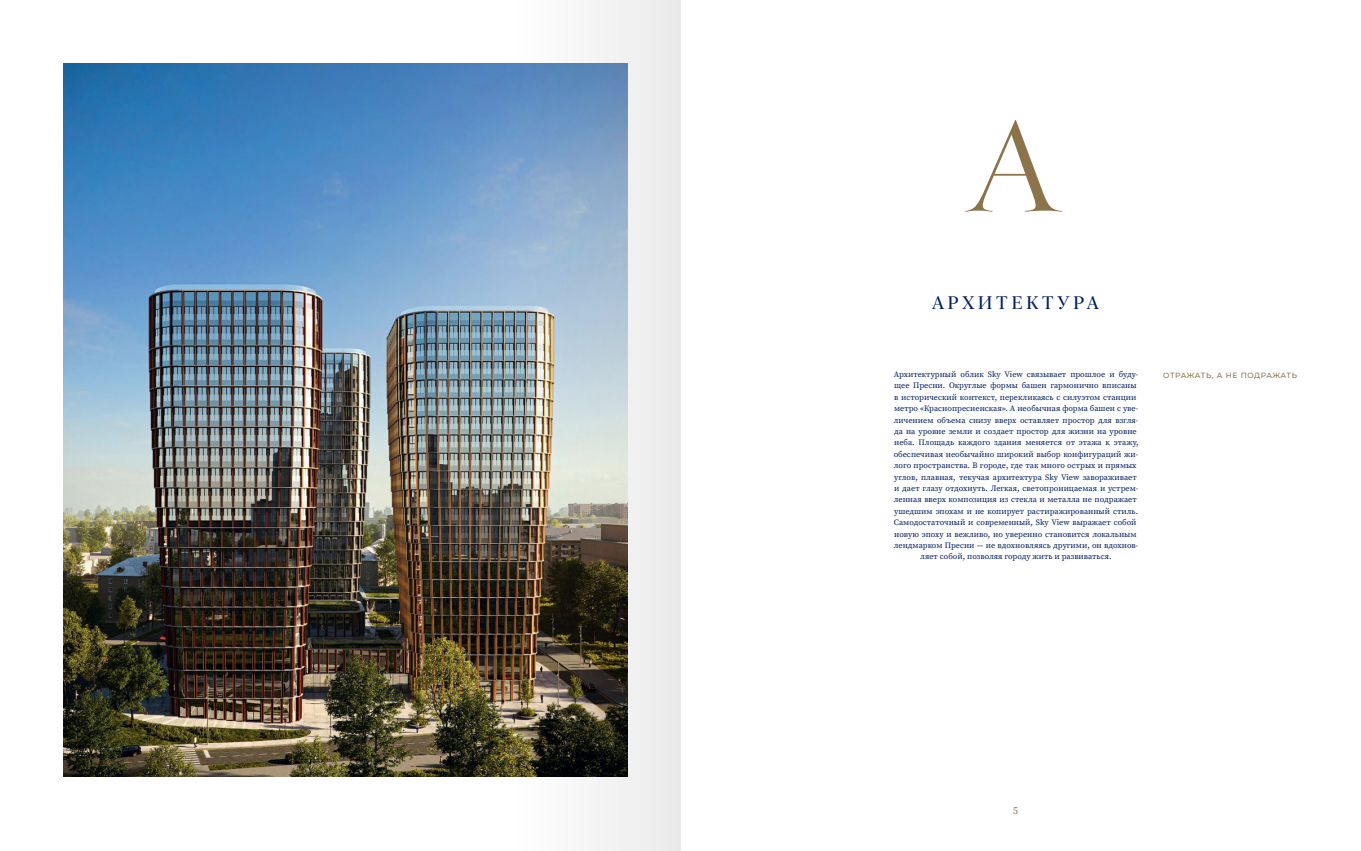
<style>
.page{position:relative;width:1361px;height:851px;background:#fff}
.page>*{position:absolute;margin:0;border:0;box-sizing:border-box;transform-origin:0 0}
.t1{font:140.25px "Requiem Fine HTF Roman";color:#8d734a}
.t2{font:18px "New York Large";letter-spacing:.215em;color:#001e61}
.t3{font:10.5px "Source Serif Pro";color:#8d734a}
.t4{font:8.25px/11.4px "Source Serif Pro";color:#001e61;text-align:center}
.t5{font:500 7.5px "Montserrat";letter-spacing:.055em;color:#8d734a}
</style>
<div class="page">
<img style="left:64px;top:64px;width:450px;height:712px">
<img style="left:514px;top:0;width:166px;height:850px">
<h1 class="t1" style="left:966px;top:84px;width:98px">A</h1>
<h2 class="t2" style="left:932px;top:290px;width:168px">АРХИТЕКТУРА</h2>
<p class="t4" style="left:894px;top:368px;width:246px">Архитектурный облик Sky View связывает прошлое и буду&shy;щее Пресни. Округлые формы башен гармонично вписаны в исторический контекст, перекликаясь с силуэтом станции метро «Краснопресненская». А необычная форма башен с уве&shy;личением объема снизу вверх оставляет простор для взгля&shy;да на уровне земли и создает простор для жизни на уровне неба. Площадь каждого здания меняется от этажа к этажу, обеспечивая необычайно широкий выбор конфигураций жи&shy;лого пространства. В городе, где так много острых и прямых углов, плавная, текучая архитектура Sky View завораживает и дает глазу отдохнуть. Легкая, светопроницаемая и устрем&shy;ленная вверх композиция из стекла и металла не подражает ушедшим эпохам и не копирует растиражированный стиль.<br>Самодостаточный и современный, Sky View выражает собой новую эпоху и вежливо, но уверенно становится локальным лендмарком Пресни — не вдохновляясь другими, он вдохнов&shy;ляет собой, позволяя городу жить и развиваться.</p>
<p class="t5" style="left:1163px;top:370px;width:135px">ОТРАЖАТЬ, А НЕ ПОДРАЖАТЬ</p>
<p class="t3" style="left:1013px;top:803px;width:7px">5</p>
</div>
